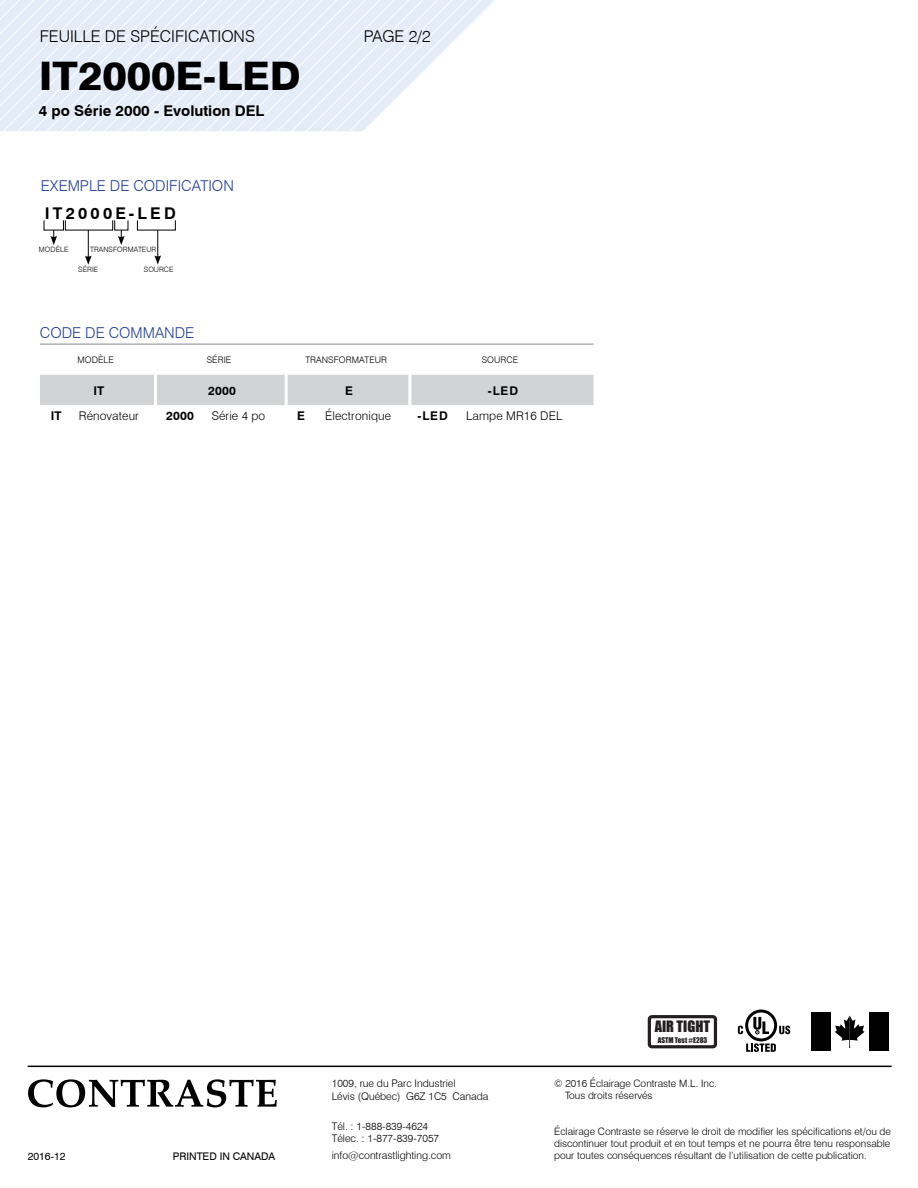
<style>
.page{position:relative;width:918px;height:1188px;background:#fff}
.page>*{position:absolute;margin:0;border:0;box-sizing:border-box;transform-origin:0 0}
.t1{font:800 39.45px "Swiss 721 BT";color:#000;scale:1.05 1}
.t2{font:300 16.2px "Swiss 721 BT";color:#000}
.t3{font:700 16.2px "Swiss 721 BT";letter-spacing:.2em;color:#000}
.t4{font:300 15px "Swiss 721 BT";color:#25408f}
.t5{font:700 14.7px "Swiss 721 BT";color:#000}
.t6{font:14.4px "Impact";color:#231f20}
.t7{font:300 12px "Swiss 721 BT";letter-spacing:.01em;color:#000}
.t8{font:700 12px "Swiss 721 BT";letter-spacing:.01em;color:#000}
.t9{font:300 10.5px/12.6px "Swiss 721 BT";color:#000}
.t10{font:10.5px "Swiss 721 BT";color:#000}
.t11{font:300 10.2px/12.3px "Swiss 721 BT";color:#000}
.t12{font:300 9px "Swiss 721 BT";letter-spacing:.01em;color:#000}
.t13{font:300 7.35px "Swiss 721 BT";letter-spacing:.01em;color:#000}
.t14{font:7.2px "Impact";color:#231f20}
</style>
<div class="page">
<svg style="left:0;top:0;width:496px;height:131px"></svg>
<svg style="left:746px;top:1043px;width:30px;height:9px"></svg>
<svg style="left:779px;top:1026px;width:11px;height:8px"></svg>
<svg style="left:745px;top:1010px;width:32px;height:31px"></svg>
<svg style="left:748px;top:1012px;width:26px;height:26px"></svg>
<svg style="left:753px;top:1017px;width:16px;height:17px"></svg>
<svg style="left:738px;top:1026px;width:5px;height:8px"></svg>
<div style="left:869px;top:1012px;width:19px;height:38px;background:#000"></div>
<div style="left:811px;top:1012px;width:19px;height:38px;background:#000"></div>
<svg style="left:835px;top:1016px;width:30px;height:32px"></svg>
<div style="left:648px;top:1015px;width:69px;height:33px;border:3px solid #231f20;border-radius:3px"></div>
<hr style="left:28px;top:1066px;width:864px;height:1px;background:#000">
<svg style="left:28px;top:1079px;width:249px;height:28px"></svg>
<div style="left:40px;top:375px;width:554px;height:30px;background:#d1d3d4"></div>
<svg style="left:40px;top:344px;width:28px;height:1px"></svg>
<hr style="left:68px;top:344px;width:88px;height:1px;background:#939598">
<hr style="left:156px;top:344px;width:45px;height:1px;background:#939598">
<hr style="left:201px;top:344px;width:85px;height:1px;background:#939598">
<svg style="left:286px;top:344px;width:28px;height:1px"></svg>
<hr style="left:314px;top:344px;width:96px;height:1px;background:#939598">
<hr style="left:410px;top:344px;width:56px;height:1px;background:#939598">
<hr style="left:466px;top:344px;width:128px;height:1px;background:#939598">
<hr style="left:154px;top:375px;width:3px;height:30px;background:#fff">
<hr style="left:285px;top:375px;width:3px;height:30px;background:#fff">
<hr style="left:408px;top:375px;width:3px;height:30px;background:#fff">
<svg style="left:137px;top:220px;width:39px;height:45px"></svg>
<svg style="left:43px;top:220px;width:86px;height:45px"></svg>
<h2 class="t2" style="left:40px;top:27px;width:217px">FEUILLE DE SPÉCIFICATIONS</h2>
<h2 class="t2" style="left:364px;top:27px;width:68px">PAGE 2/2</h2>
<h1 class="t1" style="left:39px;top:52px;width:251px">IT2000E-LED</h1>
<h3 class="t5" style="left:39px;top:101px;width:227px">4 po Série 2000 - Evolution DEL</h3>
<h3 class="t4" style="left:41px;top:176px;width:195px">EXEMPLE DE CODIFICATION</h3>
<h2 class="t3" style="left:45px;top:204px;width:132px">IT2000E-LED</h2>
<p class="t13" style="left:39px;top:245px;width:31px">MODÈLE</p>
<p class="t13" style="left:78px;top:265px;width:21px">SÉRIE</p>
<p class="t13" style="left:144px;top:265px;width:31px">SOURCE</p>
<p class="t13" style="left:90px;top:245px;width:68px">TRANSFORMATEUR</p>
<h3 class="t4" style="left:40px;top:323px;width:156px">CODE DE COMMANDE</h3>
<p class="t12" style="left:77px;top:354px;width:38px">MODÈLE</p>
<p class="t12" style="left:207px;top:354px;width:26px">SÉRIE</p>
<p class="t12" style="left:305px;top:354px;width:83px">TRANSFORMATEUR</p>
<p class="t12" style="left:482px;top:354px;width:38px">SOURCE</p>
<p class="t8" style="left:93px;top:383px;width:12px">IT</p>
<p class="t8" style="left:208px;top:383px;width:29px">2000</p>
<p class="t8" style="left:345px;top:383px;width:9px">E</p>
<p class="t8" style="left:488px;top:383px;width:32px">-LED</p>
<p class="t8" style="left:51px;top:409px;width:12px">IT</p>
<p class="t7" style="left:79px;top:409px;width:62px">Rénovateur</p>
<p class="t8" style="left:166px;top:409px;width:29px">2000</p>
<p class="t7" style="left:212px;top:409px;width:55px">Série 4 po</p>
<p class="t8" style="left:297px;top:409px;width:9px">E</p>
<p class="t7" style="left:325px;top:409px;width:67px">Électronique</p>
<p class="t8" style="left:417px;top:409px;width:32px">-LED</p>
<p class="t7" style="left:466px;top:409px;width:98px">Lampe MR16 DEL</p>
<h3 class="t6" style="left:655px;top:1016px;width:57px">AIR TIGHT</h3>
<p class="t14" style="left:658px;top:1035px;width:51px">ASTM Test #E283</p>
<p class="t10" style="left:28px;top:1150px;width:39px">2016-12</p>
<p class="t10" style="left:173px;top:1150px;width:104px">PRINTED IN CANADA</p>
<p class="t9" style="left:332px;top:1077px;width:158px">1009, rue du Parc Industriel<br>Lévis (Québec) G6Z 1C5 Canada</p>
<p class="t9" style="left:332px;top:1120px;width:109px">Tél. : 1-888-839-4624<br>Télec. : 1-877-839-7057</p>
<p class="t9" style="left:332px;top:1149px;width:121px">info@contrastlighting.com</p>
<p class="t11" style="left:565px;top:1077px;width:153px;text-indent:-11px">© 2016 Éclairage Contraste M.L. Inc.<br>Tous droits réservés</p>
<p class="t11" style="left:554px;top:1125px;width:338px;text-align:justify">Éclairage Contraste se réserve le droit de modifier les spécifications et/ou de discontinuer tout produit et en tout temps et ne pourra être tenu responsable pour toutes conséquences résultant de l’utilisation de cette publication.</p>
</div>
